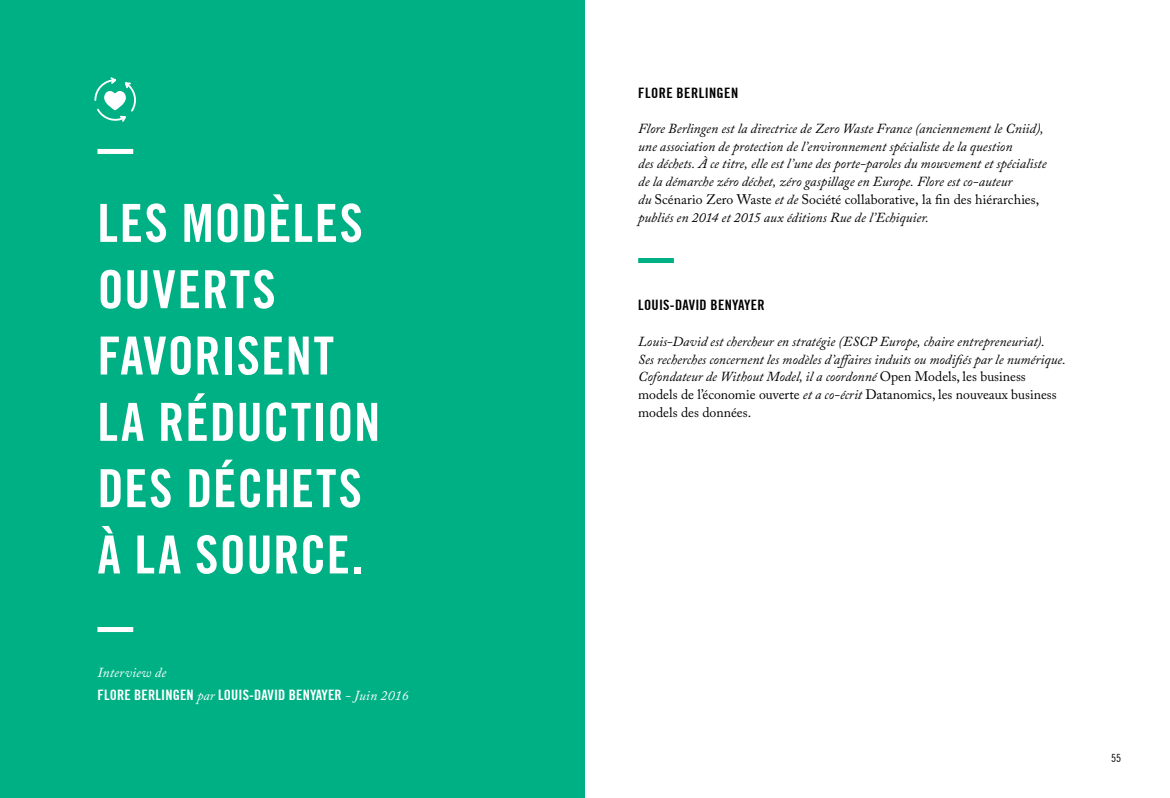
<style>
.page{position:relative;width:1170px;height:798px;background:#fff}
.page>*{position:absolute;margin:0;border:0;box-sizing:border-box;transform-origin:0 0}
.t1{font:700 condensed 52.5px/66.2px "Trade Gothic No.20";letter-spacing:.02em;color:#fff}
.t2{font:700 condensed 14.38px "Trade Gothic No.20";letter-spacing:.01em;color:#fff}
.t3{font:700 condensed 14.38px "Trade Gothic No.20";letter-spacing:.02em;color:#000}
.t4{font:italic 13.75px/17.8px "Adobe Caslon Pro";color:#000}
.t5{font:italic 13.75px "Adobe Caslon Pro";letter-spacing:.01em;color:#fff}
.t6{font:condensed 11.25px "Trade Gothic No.18";color:#000}
.s1{font-family:"Adobe Caslon Pro";font-weight:400;font-style:italic;font-stretch:normal;font-size:13.75px}
.s2{font-style:normal}
</style>
<div class="page">
<div style="left:0;top:0;width:585px;height:797px;background:#00b085"></div>
<div style="left:97px;top:149px;width:36px;height:5px;background:#fff"></div>
<div style="left:638px;top:258px;width:36px;height:5px;background:#00b085"></div>
<div style="left:97px;top:626px;width:36px;height:5px;background:#fff"></div>
<svg style="left:94px;top:77px;width:42px;height:45px"></svg>
<h1 class="t1" style="left:97px;top:189px;width:284px">LES MODÈLES<br>OUVERTS<br>FAVORISENT<br>LA RÉDUCTION<br>DES DÉCHETS<br>À LA SOURCE.</h1>
<p class="t5" style="left:97px;top:663px;width:70px">Interview de</p>
<p class="t2" style="left:97px;top:686px;width:312px">FLORE BERLINGEN <span class="s1">par</span> LOUIS-DAVID BENYAYER <span class="s1">- Juin 2016</span></p>
<p class="t3" style="left:638px;top:84px;width:101px">FLORE BERLINGEN</p>
<p class="t4" style="left:638px;top:119px;width:410px">Flore Berlingen est la directrice de Zero Waste France (anciennement le Cniid), une association de protection de l’environnement spécialiste de la question<br>des déchets. À ce titre, elle est l’une des porte-paroles du mouvement et spécialiste de la démarche zéro déchet, zéro gaspillage en Europe. Flore est co-auteur<br>du <span class="s2">Scénario Zero Waste</span> et de <span class="s2">Société collaborative, la fin des hiérarchies, </span>publiés en 2014 et 2015 aux éditions Rue de l’Echiquier.</p>
<p class="t3" style="left:638px;top:296px;width:128px">LOUIS-DAVID BENYAYER</p>
<p class="t4" style="left:638px;top:332px;width:429px">Louis-David est chercheur en stratégie (ESCP Europe, chaire entrepreneuriat).<br>Ses recherches concernent les modèles d’affaires induits ou modifiés par le numérique.<br>Cofondateur de Without Model, il a coordonné <span class="s2">Open Models, les business models de l’économie ouverte</span> et a co-écrit <span class="s2">Datanomics, les nouveaux business models des données.</span></p>
<p class="t6" style="left:1110px;top:750px;width:11px">55</p>
</div>
